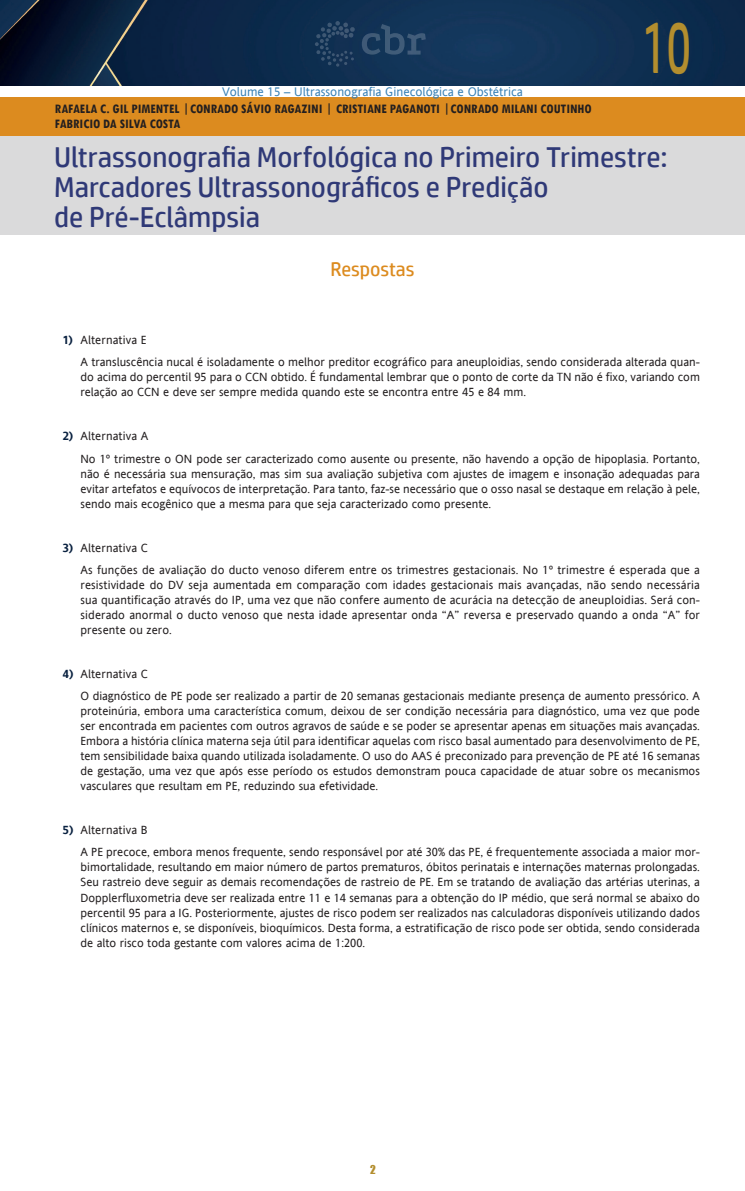
<style>
.page{position:relative;width:745px;height:1191px;background:#fff}
.page>*{position:absolute;margin:0;border:0;box-sizing:border-box;transform-origin:0 0}
.t1{font:75px "HP Simplified";color:#b38e2e;scale:.6 1}
.t2{font:28.75px/30px "HP Simplified";color:#2f3977}
.Peso_02{font:19.75px "HP Simplified";letter-spacing:-.005em;color:#dc8b1f}
.t3{font:700 condensed 13.75px/15px "Tw Cen";color:#231f20}
.t4{font:12.5px "Andale Sansfor VST";color:#3981b6}
.t5{font:11.88px/15px "Andale Sansfor VST";color:#231f20;text-align:justify}
.cabeco{font:11.25px "Impact";color:#b38e2e}
.s1{font-weight:700;color:#092140}
</style>
<div class="page">
<img style="left:0;top:0;width:744px;height:86px">
<div style="left:0;top:98px;width:744px;height:38px;background:#dc8b1f"></div>
<div style="left:0;top:136px;width:744px;height:99px;background:#dadadb"></div>
<svg style="left:361px;top:24px;width:64px;height:31px;background:#224163"></svg>
<svg style="left:314px;top:21px;width:40px;height:46px;background:#1a3859"></svg>
<p class="t4" style="left:222px;top:83px;width:302px">Volume 15 – Ultrassonografia Ginecológica e Obstétrica</p>
<h1 class="t1" style="left:642px;top:4px;width:82px">10</h1>
<p class="t3" style="left:55px;top:101px;width:537px">RAFAELA C. GIL PIMENTEL |CONRADO SÁVIO RAGAZINI | CRISTIANE PAGANOTI |CONRADO MILANI COUTINHO<br>FABRICIO DA SILVA COSTA</p>
<h2 class="t2" style="left:54px;top:141px;width:614px">Ultrassonografia Morfológica no Primeiro Trimestre:<br>Marcadores Ultrassonográficos e Predição<br>de Pré-Eclâmpsia</h2>
<p class="Peso_02" style="left:330px;top:258px;width:86px">Respostas</p>
<p class="t5" style="left:63px;top:332px;width:85px"><span class="s1">1)</span> Alternativa E</p>
<p class="t5" style="left:80px;top:354px;width:620px">A transluscência nucal é isoladamente o melhor preditor ecográfico para aneuploidias, sendo considerada alterada quan&shy;do acima do percentil 95 para o CCN obtido. É fundamental lembrar que o ponto de corte da TN não é fixo, variando com relação ao CCN e deve ser sempre medida quando este se encontra entre 45 e 84 mm.</p>
<p class="t5" style="left:63px;top:428px;width:87px"><span class="s1">2)</span> Alternativa A</p>
<p class="t5" style="left:80px;top:450px;width:620px">No 1º trimestre o ON pode ser caracterizado como ausente ou presente, não havendo a opção de hipoplasia. Portanto, não é necessária sua mensuração, mas sim sua avaliação subjetiva com ajustes de imagem e insonação adequadas para evitar artefatos e equívocos de interpretação. Para tanto, faz-se necessário que o osso nasal se destaque em relação à pele, sendo mais ecogênico que a mesma para que seja caracterizado como presente.</p>
<p class="t5" style="left:63px;top:540px;width:86px"><span class="s1">3)</span> Alternativa C</p>
<p class="t5" style="left:80px;top:562px;width:620px">As funções de avaliação do ducto venoso diferem entre os trimestres gestacionais. No 1º trimestre é esperada que a resistividade do DV seja aumentada em comparação com idades gestacionais mais avançadas, não sendo necessária sua quantificação através do IP, uma vez que não confere aumento de acurácia na detecção de aneuploidias. Será con&shy;siderado anormal o ducto venoso que nesta idade apresentar onda “A” reversa e preservado quando a onda “A” for presente ou zero.</p>
<p class="t5" style="left:63px;top:666px;width:86px"><span class="s1">4)</span> Alternativa C</p>
<p class="t5" style="left:80px;top:688px;width:620px">O diagnóstico de PE pode ser realizado a partir de 20 semanas gestacionais mediante presença de aumento pressórico. A proteinúria, embora uma característica comum, deixou de ser condição necessária para diagnóstico, uma vez que pode ser encontrada em pacientes com outros agravos de saúde e se poder se apresentar apenas em situações mais avançadas.<br>Embora a história clínica materna seja útil para identificar aquelas com risco basal aumentado para desenvolvimento de PE, tem sensibilidade baixa quando utilizada isoladamente. O uso do AAS é preconizado para prevenção de PE até 16 semanas de gestação, uma vez que após esse período os estudos demonstram pouca capacidade de atuar sobre os mecanismos vasculares que resultam em PE, reduzindo sua efetividade.</p>
<p class="t5" style="left:63px;top:822px;width:86px"><span class="s1">5)</span> Alternativa B</p>
<p class="t5" style="left:80px;top:844px;width:620px">A PE precoce, embora menos frequente, sendo responsável por até 30% das PE, é frequentemente associada a maior mor&shy;bimortalidade, resultando em maior número de partos prematuros, óbitos perinatais e internações maternas prolongadas.<br>Seu rastreio deve seguir as demais recomendações de rastreio de PE. Em se tratando de avaliação das artérias uterinas, a Dopplerfluxometria deve ser realizada entre 11 e 14 semanas para a obtenção do IP médio, que será normal se abaixo do percentil 95 para a IG. Posteriormente, ajustes de risco podem ser realizados nas calculadoras disponíveis utilizando dados clínicos maternos e, se disponíveis, bioquímicos. Desta forma, a estratificação de risco pode ser obtida, sendo considerada de alto risco toda gestante com valores acima de 1:200.</p>
<p class="cabeco" style="left:370px;top:1160px;width:7px">2</p>
</div>
